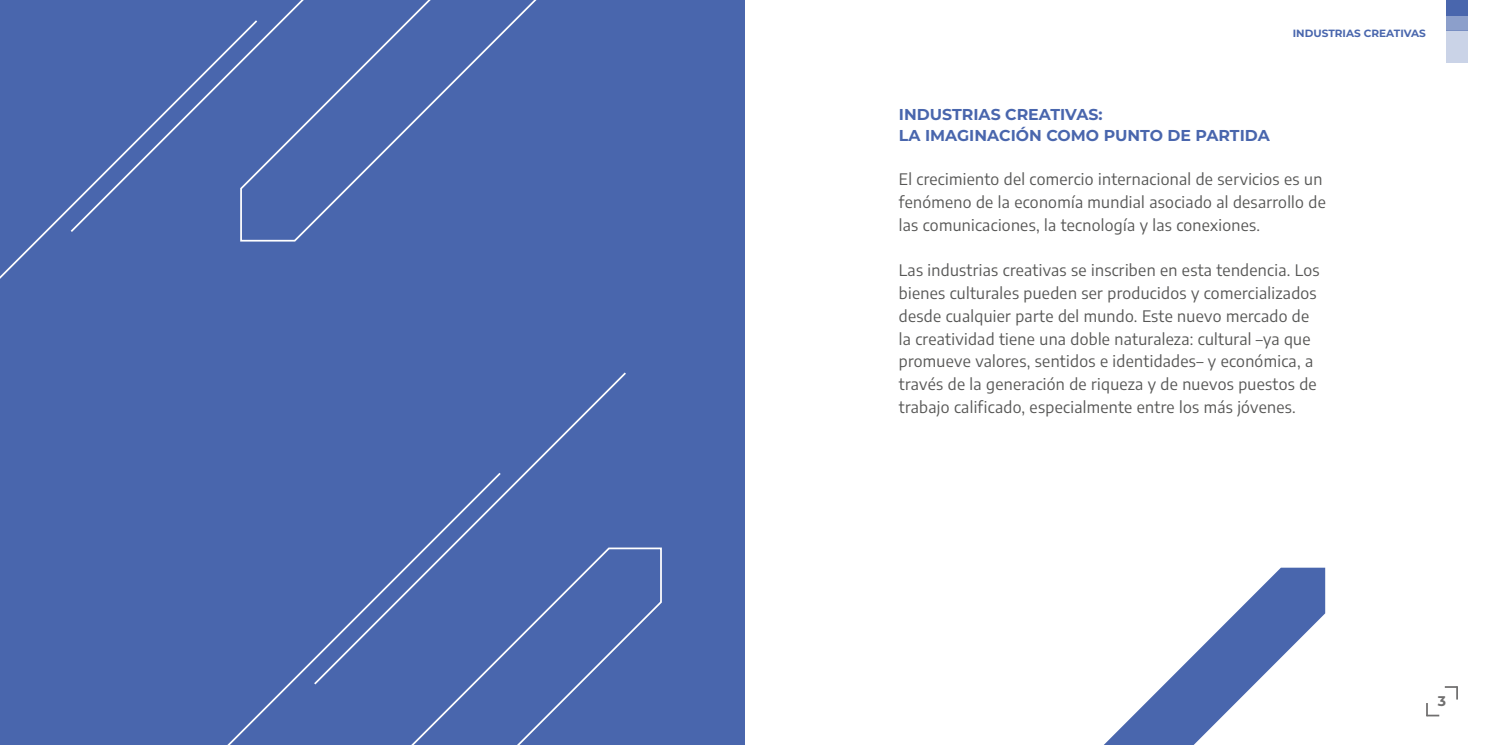
<style>
.page{position:relative;width:1489px;height:745px;background:#fff}
.page>*{position:absolute;margin:0;border:0;box-sizing:border-box;transform-origin:0 0}
.t1{font:15.75px/22.8px "Encode Sans";letter-spacing:.02em;color:#575756}
.t2{font:700 15.75px/21px "Montserrat";color:#4966ad}
.t3{font:700 14px "Montserrat";color:#706f6f}
.t4{font:700 10.5px "Montserrat";color:#4966ad}
</style>
<div class="page">
<div style="left:1446px;top:0;width:21px;height:15px;background:#4966ad"></div>
<div style="left:1446px;top:15px;width:21px;height:16px;background:#8c9fcb"></div>
<div style="left:1446px;top:31px;width:21px;height:32px;background:#cad3e7"></div>
<svg style="left:1426px;top:703px;width:12px;height:13px"></svg>
<svg style="left:1444px;top:686px;width:13px;height:13px"></svg>
<div style="left:0;top:0;width:744px;height:744px;background:#4966ad"></div>
<svg style="left:627px;top:547px;width:35px;height:91px"></svg>
<svg style="left:384px;top:0;width:153px;height:153px"></svg>
<svg style="left:0;top:0;width:384px;height:279px"></svg>
<svg style="left:228px;top:372px;width:399px;height:372px"></svg>
<svg style="left:1105px;top:567px;width:219px;height:177px"></svg>
<p class="t4" style="left:1292px;top:26px;width:135px">INDUSTRIAS CREATIVAS</p>
<p class="t2" style="left:898px;top:103px;width:372px">INDUSTRIAS CREATIVAS:<br>LA IMAGINACIÓN COMO PUNTO DE PARTIDA</p>
<p class="t1" style="left:898px;top:167px;width:428px">El crecimiento del comercio internacional de servicios es un fenómeno de la economía mundial asociado al desarrollo de las comunicaciones, la tecnología y las conexiones.</p>
<p class="t1" style="left:898px;top:258px;width:422px">Las industrias creativas se inscriben en esta tendencia. Los bienes culturales pueden ser producidos y comercializados desde cualquier parte del mundo. Este nuevo mercado de la creatividad tiene una doble naturaleza: cultural –ya que promueve valores, sentidos e identidades– y económica, a través de la generación de riqueza y de nuevos puestos de trabajo calificado, especialmente entre los más jóvenes.</p>
<p class="t3" style="left:1437px;top:690px;width:10px">3</p>
</div>
